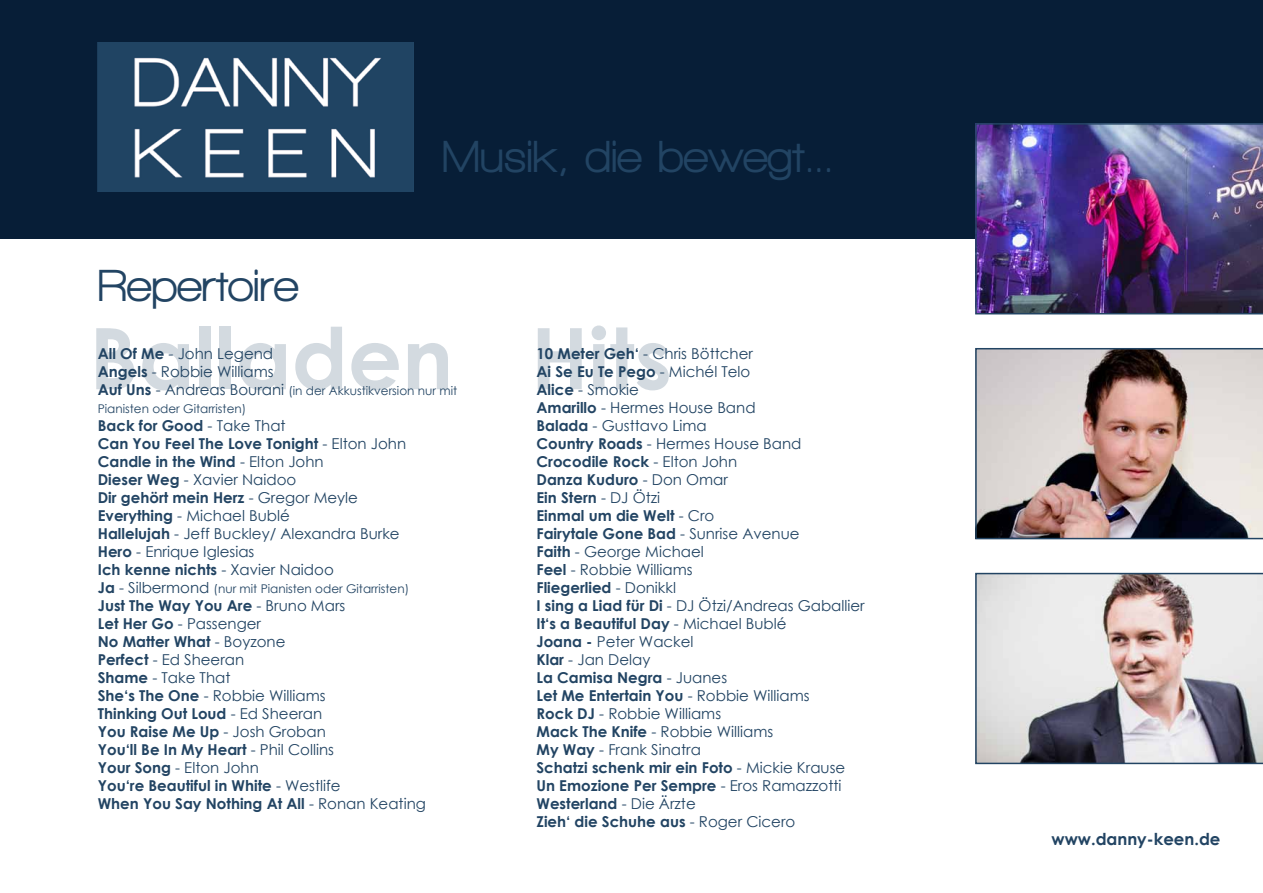
<style>
.page{position:relative;width:1263px;height:893px;background:#fff}
.page>*{position:absolute;margin:0;border:0;box-sizing:border-box;transform-origin:0 0}
.t1{font:700 85.05px "Century Gothic";color:#224463}
.t2{font:800 45.9px "Walkway";color:#224463}
.t3{font:700 16.5px "Century Gothic";color:#224463}
.t4{font:15px/18px "Century Gothic";color:#224463}
.t5{font:700 15px/18px "Century Gothic";color:#224463}
.t6{font:12px/18px "Century Gothic";color:#224463}
.s1{font-weight:700}
.s2{font-weight:700;font-size:15px}
.s3{font-size:15px}
.s4{font-weight:400}
</style>
<div class="page">
<div style="left:0;top:0;width:1263px;height:238px;background:#071e37"></div>
<img style="left:98px;top:43px;width:316px;height:148px">
<img style="left:975px;top:123px;width:288px;height:191px">
<img style="left:975px;top:348px;width:288px;height:191px">
<img style="left:975px;top:573px;width:288px;height:191px">
<h2 class="t2" style="left:442px;top:132px;width:393px">Musik, die bewegt...</h2>
<h2 class="t2" style="left:98px;top:260px;width:202px">Repertoire</h2>
<p class="t4" style="left:98px;top:344px;width:177px"><span class="s1">All Of Me</span> - John Legend<br><span class="s1">Angels</span> - Robbie Williams</p>
<p class="t6" style="left:98px;top:381px;width:361px"><span class="s2">Auf Uns</span> <span class="s3">- Andreas Bourani</span> (in der Akkustikversion nur mit<br>Pianisten oder Gitarristen)</p>
<p class="t4" style="left:98px;top:416px;width:310px"><span class="s1">Back for Good</span> - Take That<br><span class="s1">Can You Feel The Love Tonight</span> - Elton John<br><span class="s1">Candle in the Wind</span> - Elton John<br><span class="s1">Dieser Weg</span> - Xavier Naidoo<br><span class="s1">Dir gehört mein Herz</span> - Gregor Meyle<br><span class="s1">Everything</span> - Michael Bublé<br><span class="s1">Hallelujah</span> - Jeff Buckley/ Alexandra Burke<br><span class="s1">Hero</span> - Enrique Iglesias<br><span class="s1">Ich kenne nichts</span> - Xavier Naidoo</p>
<p class="t6" style="left:98px;top:579px;width:313px"><span class="s2">Ja</span> <span class="s3">- Silbermond</span> (nur mit Pianisten oder Gitarristen)</p>
<p class="t5" style="left:98px;top:595px;width:330px">Just The Way You Are <span class="s4">- Bruno Mars<br></span>Let Her Go <span class="s4">- Passenger<br></span>No Matter What <span class="s4">- Boyzone<br></span>Perfect <span class="s4">- Ed Sheeran<br></span>Shame <span class="s4">- Take That<br></span>She‘s The One <span class="s4">- Robbie Williams<br></span>Thinking Out Loud <span class="s4">- Ed Sheeran<br></span>You Raise Me Up <span class="s4">- Josh Groban<br></span>You‘ll Be In My Heart <span class="s4">- Phil Collins<br></span>Your Song <span class="s4">- Elton John<br></span>You‘re Beautiful in White <span class="s4">- Westlife<br></span>When You Say Nothing At All <span class="s4">- Ronan Keating</span></p>
<h1 class="t1" style="left:89px;top:294px;width:584px">Balladen Hits</h1>
<p class="t4" style="left:536px;top:344px;width:330px"><span class="s1">10 Meter Geh‘</span> - Chris Böttcher<br><span class="s1">Ai Se Eu Te Pego</span> - Michél Telo<br><span class="s1">Alice</span> - Smokie<br><span class="s1">Amarillo</span> - Hermes House Band<br><span class="s1">Balada</span> - Gusttavo Lima<br><span class="s1">Country Roads</span> - Hermes House Band<br><span class="s1">Crocodile Rock</span> - Elton John<br><span class="s1">Danza Kuduro</span> - Don Omar<br><span class="s1">Ein Stern</span> - DJ Ötzi<br><span class="s1">Einmal um die Welt</span> - Cro<br><span class="s1">Fairytale Gone Bad</span> - Sunrise Avenue<br><span class="s1">Faith</span> - George Michael<br><span class="s1">Feel</span> - Robbie Williams<br><span class="s1">Fliegerlied</span> - Donikkl<br><span class="s1">I sing a Liad für Di</span> - DJ Ötzi/Andreas Gaballier<br><span class="s1">It‘s a Beautiful Day</span> - Michael Bublé<br><span class="s1">Joana -</span> Peter Wackel<br><span class="s1">Klar</span> - Jan Delay<br><span class="s1">La Camisa Negra</span> - Juanes<br><span class="s1">Let Me Entertain You</span> - Robbie Williams<br><span class="s1">Rock DJ</span> - Robbie Williams<br><span class="s1">Mack The Knife</span> - Robbie Williams<br><span class="s1">My Way</span> - Frank Sinatra<br><span class="s1">Schatzi schenk mir ein Foto</span> - Mickie Krause<br><span class="s1">Un Emozione Per Sempre</span> - Eros Ramazzotti<br><span class="s1">Westerland</span> - Die Ärzte<br><span class="s1">Zieh‘ die Schuhe aus</span> - Roger Cicero</p>
<p class="t3" style="left:1051px;top:827px;width:170px">www.danny-keen.de</p>
</div>
